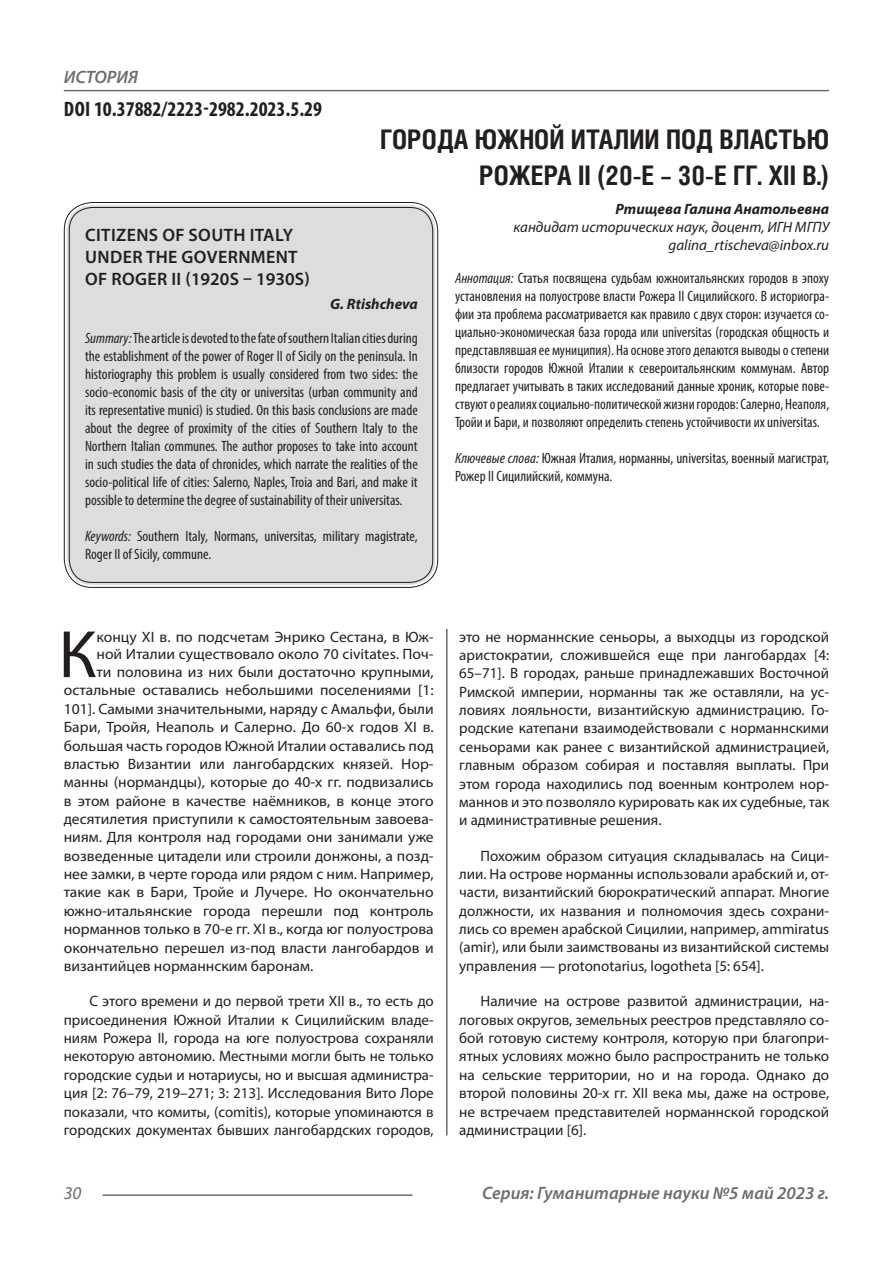
<style>
.page{position:relative;width:893px;height:1263px;background:#fff}
.page>*{position:absolute;margin:0;border:0;box-sizing:border-box;transform-origin:0 0}
.Статья_текст_первый{font:67.5px "Myriad Pro";color:#231f20;scale:1.04 1}
.Статья_название{font:700 27px "Helios Cond C";color:#231f20}
.ДОИ{font:700 condensed 21px "Myriad Pro";color:#231f20}
.Статья_название_англ{font:600 18px "Myriad Pro";letter-spacing:.02em;color:#231f20}
.t1{font:italic 600 18px "Myriad Pro";color:#6c6d70}
.t2{font:italic 18px "Myriad Pro";color:#6c6d70}
.Статья_текст{font:15px/18.3px "Myriad Pro";color:#231f20;text-align:justify}
.Статья_текст_первый-2{font:15px "Myriad Pro";color:#231f20;scale:1.04 1}
.Статья_аннотация_анг{font:condensed 15px/18px "Myriad Pro";color:#231f20;text-align:justify}
.Статья_аннотация_тек{font:condensed 15px/18px "Myriad Pro";color:#231f20;text-align:justify}
.Статья_автор_инфо{font:italic 15px "Myriad Pro";color:#231f20}
.Статья_автор_фио_рус{font:italic 700 15px "Myriad Pro";color:#231f20}
.Статья_автор_англ{font:italic 700 15px "Myriad Pro";color:#231f20}
.s1{font-style:italic}
</style>
<div class="page">
<hr style="left:446px;top:128px;width:1px;height:1007px;background:#231f20">
<hr style="left:103px;top:1194px;width:309px;height:2px;background:#6c6d70">
<hr style="left:64px;top:90px;width:765px;height:1px;background:#6c6d70">
<div style="left:67px;top:205px;width:368px;height:380px;background:#dcdddf;border-radius:26px"></div>
<p class="t1" style="left:64px;top:66px;width:76px">ИСТОРИЯ</p>
<p class="ДОИ" style="left:64px;top:96px;width:260px">DOI 10.37882/2223-2982.2023.5.29</p>
<p class="Статья_название" style="left:380px;top:124px;width:451px">ГОРОДА ЮЖНОЙ ИТАЛИИ ПОД ВЛАСТЬЮ</p>
<p class="Статья_название" style="left:479px;top:160px;width:351px">РОЖЕРА II (20-Е – 30-Е ГГ. XII В.)</p>
<p class="Статья_автор_фио_рус" style="left:616px;top:199px;width:215px">Ртищева Галина Анатольевна</p>
<p class="Статья_автор_инфо" style="left:513px;top:218px;width:317px">кандидат исторических наук, доцент, ИГН МГПУ</p>
<p class="Статья_автор_инфо" style="left:669px;top:236px;width:162px">galina_rtischeva@inbox.ru</p>
<p class="Статья_аннотация_тек" style="left:455px;top:269px;width:376px"><span class="s1">Аннотация:</span> Статья посвящена судьбам южноитальянских городов в эпоху установления на полуострове власти Рожера II Сицилийского. В историогра&shy;фии эта проблема рассматривается как правило с двух сторон: изучается со&shy;циально-экономическая база города или universitas (городская общность и представлявшая ее муниципия). На основе этого делаются выводы о степени близости городов Южной Италии к североитальянским коммунам. Автор предлагает учитывать в таких исследований данные хроник, которые пове&shy;ствуют о реалиях социально-политической жизни городов: Салерно, Неаполя, Тройи и Бари, и позволяют определить степень устойчивости их universitas.</p>
<p class="Статья_аннотация_тек" style="left:455px;top:449px;width:376px"><span class="s1">Ключевые слова:</span> Южная Италия, норманны, universitas, военный магистрат,<br>Рожер II Сицилийский, коммуна.</p>
<p class="Статья_название_англ" style="left:85px;top:224px;width:209px">CITIZENS OF SOUTH ITALY</p>
<p class="Статья_название_англ" style="left:85px;top:246px;width:214px">UNDER THE GOVERNMENT</p>
<p class="Статья_название_англ" style="left:85px;top:267px;width:226px">OF ROGER II (1920S – 1930S)</p>
<p class="Статья_автор_англ" style="left:330px;top:294px;width:89px">G. Rtishcheva</p>
<p class="Статья_аннотация_анг" style="left:85px;top:329px;width:334px"><span class="s1">Summary:</span> The article is devoted to the fate of southern Italian cities during the establishment of the power of Roger II of Sicily on the peninsula. In historiography this problem is usually considered from two sides: the socio-economic basis of the city or universitas (urban community and its representative munici) is studied. On this basis conclusions are made about the degree of proximity of the cities of Southern Italy to the Northern Italian communes. The author proposes to take into account in such studies the data of chronicles, which narrate the realities of the socio-political life of cities: Salerno, Naples, Troia and Bari, and make it possible to determine the degree of sustainability of their universitas.</p>
<p class="Статья_аннотация_анг" style="left:85px;top:527px;width:334px"><span class="s1">Keywords:</span> Southern Italy, Normans, universitas, military magistrate,<br>Roger II of Sicily, commune.</p>
<p class="Статья_текст_первый" style="left:58px;top:613px;width:38px">К</p>
<p class="Статья_текст_первый-2" style="left:96px;top:627px;width:326px">концу XI в. по подсчетам Энрико Сестана, в Юж-</p>
<p class="Статья_текст_первый-2" style="left:96px;top:645px;width:326px">ной Италии существовало около 70 civitates. Поч-</p>
<p class="Статья_текст_первый-2" style="left:96px;top:663px;width:326px">ти половина из них были достаточно крупными,</p>
<p class="Статья_текст_первый-2" style="left:64px;top:681px;width:357px">остальные оставались небольшими поселениями [1:</p>
<p class="Статья_текст_первый-2" style="left:64px;top:699px;width:357px">101]. Самыми значительными, наряду с Амальфи, были</p>
<p class="Статья_текст_первый-2" style="left:64px;top:718px;width:357px">Бари, Тройя, Неаполь и Салерно. До 60-х годов XI в.</p>
<p class="Статья_текст_первый-2" style="left:64px;top:736px;width:357px">большая часть городов Южной Италии оставались под</p>
<p class="Статья_текст_первый-2" style="left:64px;top:755px;width:357px">властью Византии или лангобардских князей. Нор-</p>
<p class="Статья_текст_первый-2" style="left:64px;top:773px;width:357px">манны (нормандцы), которые до 40-х гг. подвизались</p>
<p class="Статья_текст_первый-2" style="left:64px;top:791px;width:357px">в этом районе в качестве наёмников, в конце этого</p>
<p class="Статья_текст_первый-2" style="left:64px;top:810px;width:357px">десятилетия приступили к самостоятельным завоева-</p>
<p class="Статья_текст_первый-2" style="left:64px;top:828px;width:357px">ниям. Для контроля над городами они занимали уже</p>
<p class="Статья_текст_первый-2" style="left:64px;top:846px;width:357px">возведенные цитадели или строили донжоны, а позд-</p>
<p class="Статья_текст_первый-2" style="left:64px;top:865px;width:357px">нее замки, в черте города или рядом с ним. Например,</p>
<p class="Статья_текст_первый-2" style="left:64px;top:883px;width:357px">такие как в Бари, Тройе и Лучере. Но окончательно</p>
<p class="Статья_текст_первый-2" style="left:64px;top:901px;width:357px">южно-итальянские города перешли под контроль</p>
<p class="Статья_текст_первый-2" style="left:64px;top:920px;width:357px">норманнов только в 70-е гг. XI в., когда юг полуострова</p>
<p class="Статья_текст_первый-2" style="left:64px;top:938px;width:357px">окончательно перешел из-под власти лангобардов и</p>
<p class="Статья_текст_первый-2" style="left:64px;top:956px;width:241px">византийцев норманнским баронам.</p>
<p class="Статья_текст" style="left:64px;top:992px;width:371px;text-indent:26px">С этого времени и до первой трети XII в., то есть до присоединения Южной Италии к Сицилийским владе&shy;ниям Рожера II, города на юге полуострова сохраняли некоторую автономию. Местными могли быть не только городские судьи и нотариусы, но и высшая администра&shy;ция [2: 76–79, 219–271; 3: 213]. Исследования Вито Лоре показали, что комиты, (comitis), которые упоминаются в городских документах бывших лангобардских городов,</p>
<p class="Статья_текст" style="left:459px;top:627px;width:371px">это не норманнские сеньоры, а выходцы из городской аристократии, сложившейся еще при лангобардах [4:<br>65–71]. В городах, раньше принадлежавших Восточной Римской империи, норманны так же оставляли, на ус&shy;ловиях лояльности, византийскую администрацию. Го&shy;родские катепани взаимодействовали с норманнскими сеньорами как ранее с византийской администрацией, главным образом собирая и поставляя выплаты. При этом города находились под военным контролем нор&shy;маннов и это позволяло курировать как их судебные, так и административные решения.</p>
<p class="Статья_текст" style="left:459px;top:846px;width:371px;text-indent:21px">Похожим образом ситуация складывалась на Сици&shy;лии. На острове норманны использовали арабский и, от&shy;части, византийский бюрократический аппарат. Многие должности, их названия и полномочия здесь сохрани&shy;лись со времен арабской Сицилии, например, ammiratus (amir), или были заимствованы из византийской системы управления — protonotarius, logotheta [5: 654].</p>
<p class="Статья_текст" style="left:459px;top:992px;width:371px;text-indent:21px">Наличие на острове развитой администрации, на&shy;логовых округов, земельных реестров представляло со&shy;бой готовую систему контроля, которую при благопри&shy;ятных условиях можно было распространить не только на сельские территории, но и на города. Однако до второй половины 20-х гг. XII века мы, даже на острове, не встречаем представителей норманнской городской администрации [6].</p>
<p class="t2" style="left:64px;top:1182px;width:19px">30</p>
<p class="t1" style="left:482px;top:1182px;width:349px">Серия: Гуманитарные науки №5 май 2023 г.</p>
</div>
